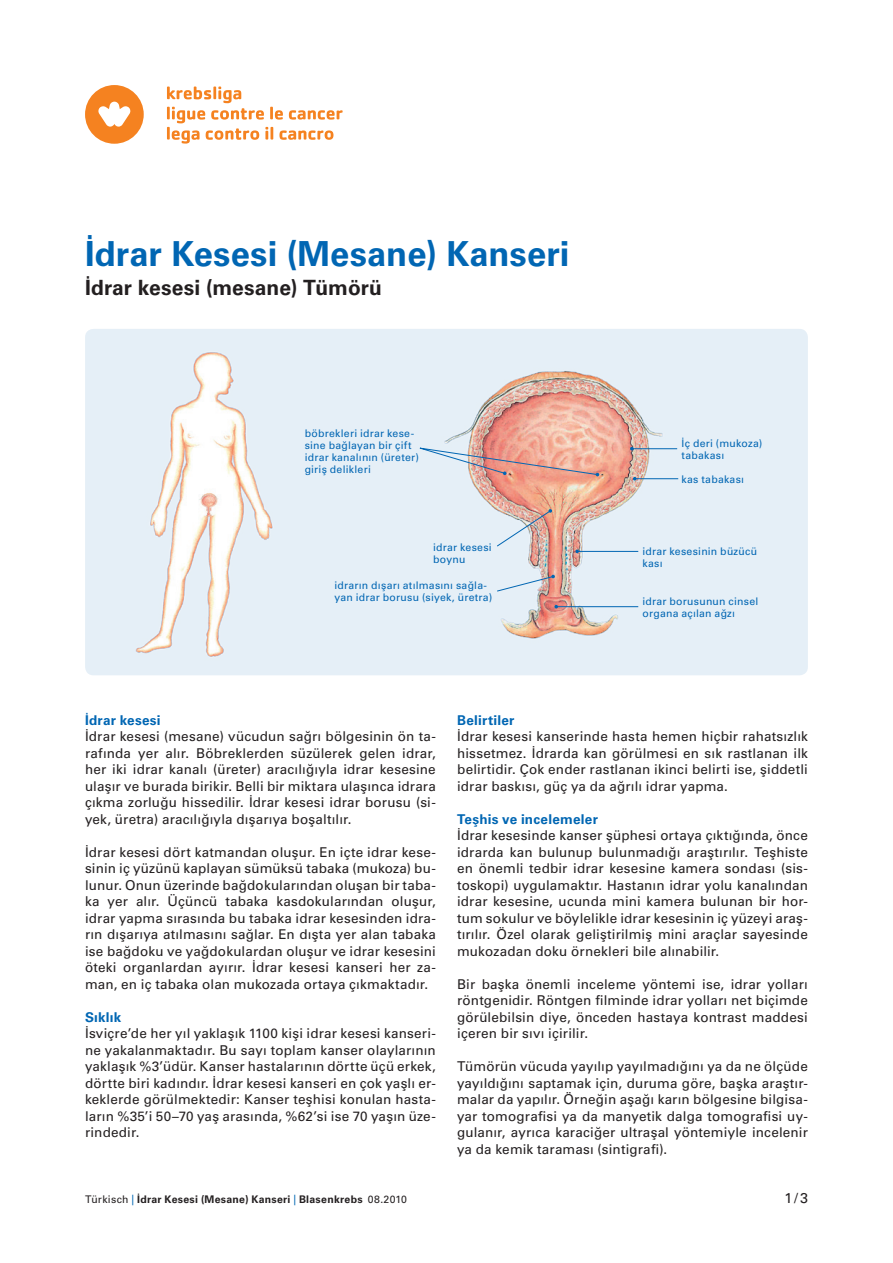
<style>
.page{position:relative;width:893px;height:1263px;background:#fff}
.page>*{position:absolute;margin:0;border:0;box-sizing:border-box;transform-origin:0 0}
.t1{font:700 34.5px "Univers CE";letter-spacing:.005em;color:#0166b3}
.t2{font:700 21px "Univers CE";color:#231f20}
.t3{font:14.25px "Univers LTCE";color:#231f20}
.t4{font:13.5px/16.5px "Univers LTCE";letter-spacing:.01em;color:#231f20;text-align:justify}
.t5{font:700 13.5px "Univers CE";letter-spacing:.02em;color:#0166b3}
.t6{font:10.5px/12px "Univers LTCE";letter-spacing:.02em;color:#0166b3}
.t7{font:700 10.5px "Univers CE";letter-spacing:.03em;color:#231f20}
.s1{font-family:"Univers LTCE";font-weight:400}
.s2{font-family:"Univers LTCE";font-weight:400;color:#0166b3}
</style>
<div class="page">
<svg style="left:85px;top:85px;width:59px;height:59px"></svg>
<svg style="left:167px;top:87px;width:176px;height:57px"></svg>
<img style="left:85px;top:329px;width:723px;height:346px">
<hr style="left:556px;top:606px;width:82px;height:1px;background:#0166b3">
<hr style="left:577px;top:551px;width:61px;height:1px;background:#0166b3">
<hr style="left:632px;top:448px;width:45px;height:1px;background:#0166b3">
<hr style="left:635px;top:478px;width:43px;height:1px;background:#0166b3">
<svg style="left:496px;top:575px;width:59px;height:17px"></svg>
<img style="left:496px;top:509px;width:56px;height:38px">
<img style="left:407px;top:445px;width:192px;height:31px">
<h1 class="t1" style="left:85px;top:234px;width:486px">İdrar Kesesi (Mesane) Kanseri</h1>
<h2 class="t2" style="left:85px;top:275px;width:298px">İdrar kesesi (mesane) Tümörü</h2>
<p class="t6" style="left:305px;top:427px;width:116px">böbrekleri idrar kese&shy;sine bağlayan bir çift idrar kanalının (üreter) giriş delikleri</p>
<p class="t6" style="left:433px;top:541px;width:60px">idrar kesesi boynu</p>
<p class="t6" style="left:335px;top:580px;width:159px">idrarın dışarı atılmasını sağla&shy;yan idrar borusu (siyek, üretra)</p>
<p class="t6" style="left:682px;top:438px;width:82px">İç deri (mukoza) tabakası</p>
<p class="t6" style="left:682px;top:473px;width:64px">kas tabakası</p>
<p class="t6" style="left:642px;top:546px;width:116px">idrar kesesinin büzücü kası</p>
<p class="t6" style="left:642px;top:596px;width:117px">idrar borusunun cinsel organa açılan ağzı</p>
<p class="t5" style="left:85px;top:712px;width:77px">İdrar kesesi</p>
<p class="t4" style="left:85px;top:729px;width:352px">İdrar kesesi (mesane) vücudun sağrı bölgesinin ön ta&shy;rafında yer alır. Böbreklerden süzülerek gelen idrar, her iki idrar kanalı (üreter) aracılığıyla idrar kesesine ulaşır ve burada birikir. Belli bir miktara ulaşınca idrara çıkma zorluğu hissedilir. İdrar kesesi idrar borusu (si&shy;yek, üretra) aracılığıyla dışarıya boşaltılır.</p>
<p class="t4" style="left:85px;top:844px;width:352px">İdrar kesesi dört katmandan oluşur. En içte idrar kese&shy;sinin iç yüzünü kaplayan sümüksü tabaka (mukoza) bu&shy;lunur. Onun üzerinde bağdokularından oluşan bir taba&shy;ka yer alır. Üçüncü tabaka kasdokularından oluşur, idrar yapma sırasında bu tabaka idrar kesesinden idra&shy;rın dışarıya atılmasını sağlar. En dışta yer alan tabaka ise bağdoku ve yağdokulardan oluşur ve idrar kesesini öteki organlardan ayırır. İdrar kesesi kanseri her za&shy;man, en iç tabaka olan mukozada ortaya çıkmaktadır.</p>
<p class="t5" style="left:85px;top:1009px;width:38px">Sıklık</p>
<p class="t4" style="left:85px;top:1026px;width:352px">İsviçre’de her yıl yaklaşık 1100 kişi idrar kesesi kanseri&shy;ne yakalanmaktadır. Bu sayı toplam kanser olaylarının yaklaşık %3’üdür. Kanser hastalarının dörtte üçü erkek, dörtte biri kadındır. İdrar kesesi kanseri en çok yaşlı er&shy;keklerde görülmektedir: Kanser teşhisi konulan hasta&shy;ların %35’i 50–70 yaş arasında, %62’si ise 70 yaşın üze&shy;rindedir.</p>
<p class="t5" style="left:457px;top:712px;width:59px">Belirtiler</p>
<p class="t4" style="left:457px;top:729px;width:352px">İdrar kesesi kanserinde hasta hemen hiçbir rahatsızlık hissetmez. İdrarda kan görülmesi en sık rastlanan ilk belirtidir. Çok ender rastlanan ikinci belirti ise, şiddetli idrar baskısı, güç ya da ağrılı idrar yapma.</p>
<p class="t5" style="left:457px;top:811px;width:142px">Teşhis ve incelemeler</p>
<p class="t4" style="left:457px;top:828px;width:352px">İdrar kesesinde kanser şüphesi ortaya çıktığında, önce idrarda kan bulunup bulunmadığı araştırılır. Teşhiste en önemli tedbir idrar kesesine kamera sondası (sis&shy;toskopi) uygulamaktır. Hastanın idrar yolu kanalından idrar kesesine, ucunda mini kamera bulunan bir hor&shy;tum sokulur ve böylelikle idrar kesesinin iç yüzeyi araş&shy;tırılır. Özel olarak geliştirilmiş mini araçlar sayesinde mukozadan doku örnekleri bile alınabilir.</p>
<p class="t4" style="left:457px;top:976px;width:352px">Bir başka önemli inceleme yöntemi ise, idrar yolları röntgenidir. Röntgen filminde idrar yolları net biçimde görülebilsin diye, önceden hastaya kontrast maddesi içeren bir sıvı içirilir.</p>
<p class="t4" style="left:457px;top:1059px;width:352px">Tümörün vücuda yayılıp yayılmadığını ya da ne ölçüde yayıldığını saptamak için, duruma göre, başka araştır&shy;malar da yapılır. Örneğin aşağı karın bölgesine bilgisa&shy;yar tomografisi ya da manyetik dalga tomografisi uy&shy;gulanır, ayrıca karaciğer ultraşal yöntemiyle incelenir ya da kemik taraması (sintigrafi).</p>
<p class="t7" style="left:85px;top:1193px;width:324px"><span class="s1">Türkisch</span> <span class="s2">|</span> İdrar Kesesi (Mesane) Kanseri <span class="s2">|</span> Blasenkrebs <span class="s1">08.2010</span></p>
<p class="t3" style="left:785px;top:1190px;width:25px">1/3</p>
</div>
